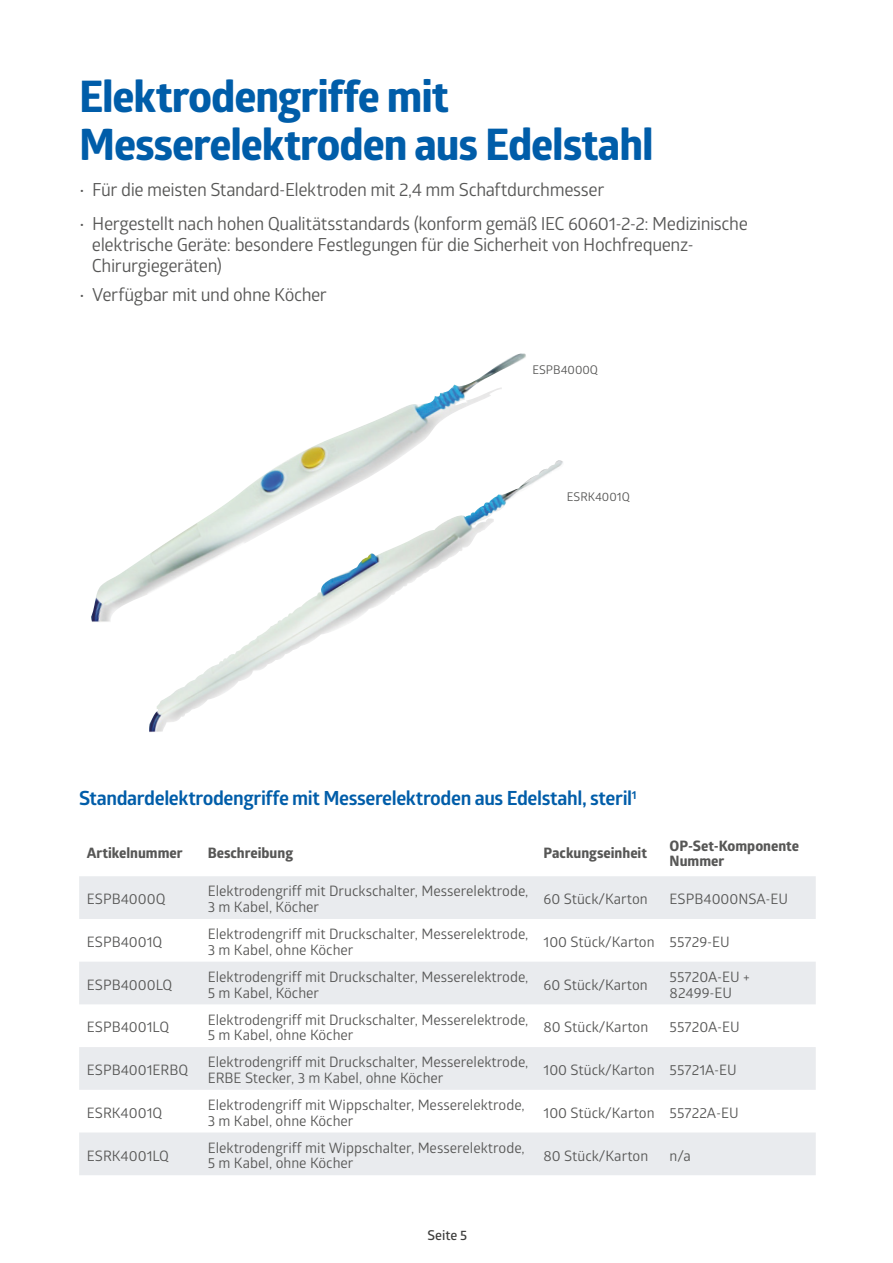
<style>
.page{position:relative;width:893px;height:1263px;background:#fff}
.page>*{position:absolute;margin:0;border:0;box-sizing:border-box;transform-origin:0 0}
.C_Large{font:700 43.5px/48px "Globerx";letter-spacing:-.025em;color:#005da9}
.C_Large-2{font:700 19.5px "Glober";letter-spacing:-.02em;color:#005da9}
.t1{font:18px/21px "Glober";letter-spacing:-.025em;color:#575756}
.t2{font:14.4px/15.8px "Glober";color:#575756}
.Table_Heads{font:700 14.4px/15px "Globerx";color:#575756}
.t3{font:600 13.5px "Glober";color:#3d3d3c}
.t4{font:12px "Glober";color:#575756}
</style>
<div class="page">
<img style="left:149px;top:460px;width:414px;height:272px">
<img style="left:91px;top:353px;width:435px;height:269px">
<div style="left:79px;top:876px;width:737px;height:43px;background:#e9ebee"></div>
<div style="left:79px;top:962px;width:737px;height:42px;background:#e9ebee"></div>
<div style="left:79px;top:1047px;width:737px;height:43px;background:#e9ebee"></div>
<div style="left:79px;top:1132px;width:737px;height:43px;background:#e9ebee"></div>
<p class="C_Large" style="left:79px;top:72px;width:576px">Elektrodengriffe mit<br>Messerelektroden aus Edelstahl</p>
<p class="t1" style="left:79px;top:178px;width:527px">• Für die meisten Standard-Elektroden mit 2,4 mm Schaftdurchmesser</p>
<p class="t1" style="left:92px;top:213px;width:657px;text-indent:-13px">• Hergestellt nach hohen Qualitätsstandards (konform gemäß IEC 60601-2-2: Medizinische elektrische Geräte: besondere Festlegungen für die Sicherheit von Hochfrequenz-<br>Chirurgiegeräten)</p>
<p class="t1" style="left:79px;top:283px;width:249px">• Verfügbar mit und ohne Köcher</p>
<p class="t4" style="left:532px;top:362px;width:67px">ESPB4000Q</p>
<p class="t4" style="left:567px;top:488px;width:64px">ESRK4001Q</p>
<p class="C_Large-2" style="left:79px;top:784px;width:559px">Standardelektrodengriffe mit Messerelektroden aus Edelstahl, steril<sup>1</sup></p>
<p class="Table_Heads" style="left:87px;top:845px;width:97px">Artikelnummer</p>
<p class="Table_Heads" style="left:208px;top:845px;width:87px">Beschreibung</p>
<p class="Table_Heads" style="left:544px;top:845px;width:105px">Packungseinheit</p>
<p class="Table_Heads" style="left:670px;top:838px;width:131px">OP-Set-Komponente<br>Nummer</p>
<p class="t2" style="left:87px;top:891px;width:80px">ESPB4000Q</p>
<p class="t2" style="left:208px;top:883px;width:322px">Elektrodengriff mit Druckschalter, Messerelektrode,<br>3 m Kabel, Köcher</p>
<p class="t2" style="left:544px;top:891px;width:106px">60 Stück/Karton</p>
<p class="t2" style="left:670px;top:891px;width:120px">ESPB4000NSA-EU</p>
<p class="t2" style="left:87px;top:933px;width:77px">ESPB4001Q</p>
<p class="t2" style="left:208px;top:925px;width:322px">Elektrodengriff mit Druckschalter, Messerelektrode,<br>3 m Kabel, ohne Köcher</p>
<p class="t2" style="left:544px;top:933px;width:113px">100 Stück/Karton</p>
<p class="t2" style="left:670px;top:933px;width:62px">55729-EU</p>
<p class="t2" style="left:87px;top:976px;width:87px">ESPB4000LQ</p>
<p class="t2" style="left:208px;top:968px;width:322px">Elektrodengriff mit Druckschalter, Messerelektrode,<br>5 m Kabel, Köcher</p>
<p class="t2" style="left:544px;top:976px;width:106px">60 Stück/Karton</p>
<p class="t2" style="left:670px;top:968px;width:82px">55720A-EU +<br>82499-EU</p>
<p class="t2" style="left:87px;top:1019px;width:84px">ESPB4001LQ</p>
<p class="t2" style="left:208px;top:1011px;width:322px">Elektrodengriff mit Druckschalter, Messerelektrode,<br>5 m Kabel, ohne Köcher</p>
<p class="t2" style="left:544px;top:1019px;width:106px">80 Stück/Karton</p>
<p class="t2" style="left:670px;top:1019px;width:72px">55720A-EU</p>
<p class="t2" style="left:87px;top:1061px;width:103px">ESPB4001ERBQ</p>
<p class="t2" style="left:208px;top:1054px;width:322px">Elektrodengriff mit Druckschalter, Messerelektrode,<br>ERBE Stecker, 3 m Kabel, ohne Köcher</p>
<p class="t2" style="left:544px;top:1061px;width:113px">100 Stück/Karton</p>
<p class="t2" style="left:670px;top:1061px;width:69px">55721A-EU</p>
<p class="t2" style="left:87px;top:1104px;width:77px">ESRK4001Q</p>
<p class="t2" style="left:208px;top:1096px;width:319px">Elektrodengriff mit Wippschalter, Messerelektrode,<br>3 m Kabel, ohne Köcher</p>
<p class="t2" style="left:544px;top:1104px;width:113px">100 Stück/Karton</p>
<p class="t2" style="left:670px;top:1104px;width:70px">55722A-EU</p>
<p class="t2" style="left:87px;top:1147px;width:84px">ESRK4001LQ</p>
<p class="t2" style="left:208px;top:1139px;width:319px">Elektrodengriff mit Wippschalter, Messerelektrode,<br>5 m Kabel, ohne Köcher</p>
<p class="t2" style="left:544px;top:1147px;width:106px">80 Stück/Karton</p>
<p class="t2" style="left:670px;top:1147px;width:23px">n/a</p>
<p class="t3" style="left:427px;top:1226px;width:41px">Seite 5</p>
</div>
